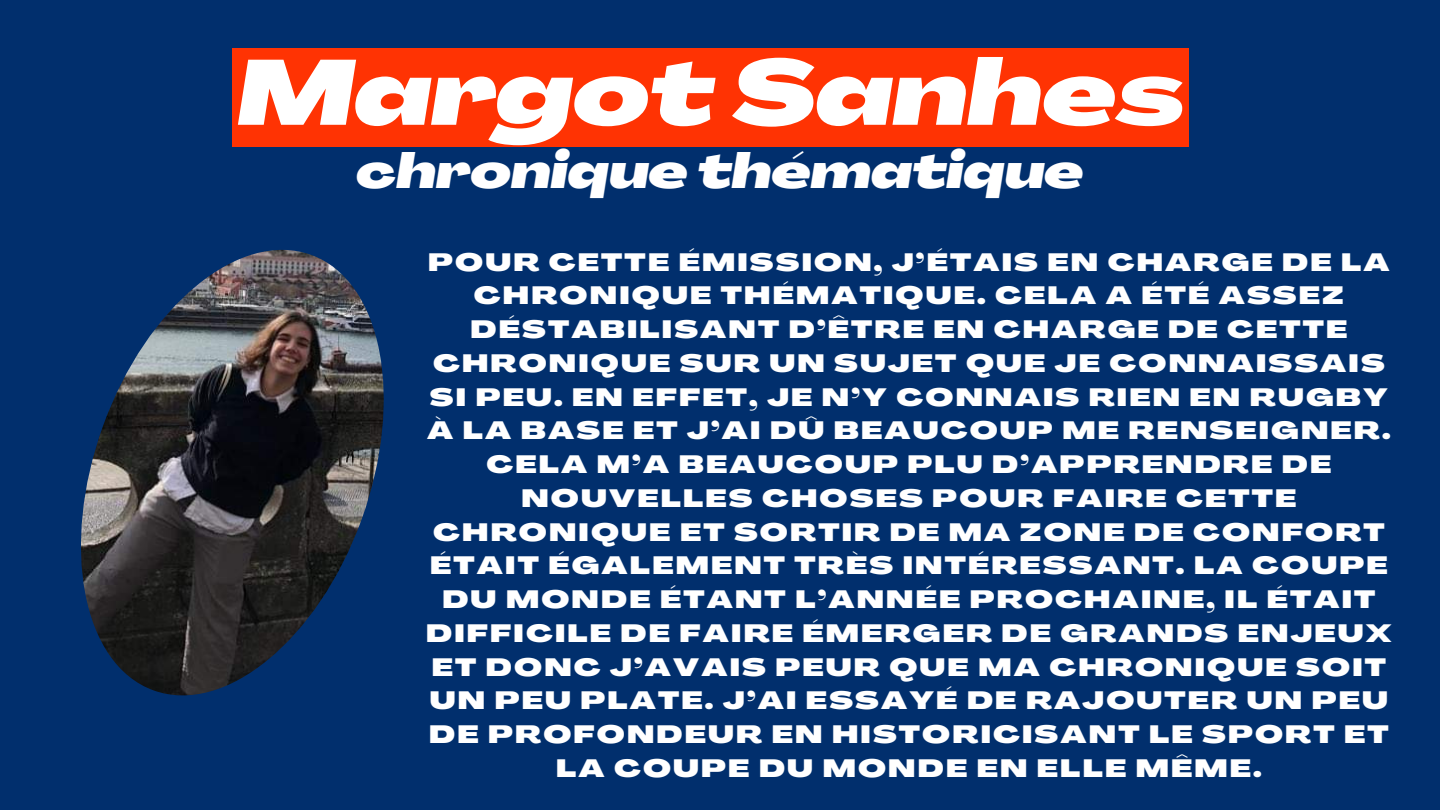
<style>
.page{position:relative;width:1440px;height:810px;background:#012f6d}
.page>*{position:absolute;margin:0;border:0;box-sizing:border-box;transform-origin:0 0}
.t1{font:italic 900 90.4px "Agrandir Grand";color:#fff}
.t2{font:italic 900 48px "Agrandir Grand";color:#fff}
.t3{font:900 24.6px/33.8px "Agrandir Grand";letter-spacing:.09em;color:#fff;text-align:center}
</style>
<div class="page">
<img style="left:81px;top:250px;width:303px;height:445px">
<div style="left:232px;top:49px;width:957px;height:98px;background:#ff3303"></div>
<p class="t1" style="left:237px;top:57px;width:949px">Margot Sanhes</p>
<p class="t2" style="left:356px;top:152px;width:729px">chronique thématique</p>
<p class="t3" style="left:426px;top:248px;width:967px">POUR CETTE ÉMISSION, J’ÉTAIS EN CHARGE DE LA CHRONIQUE THÉMATIQUE. CELA A ÉTÉ ASSEZ DÉSTABILISANT D’ÊTRE EN CHARGE DE CETTE CHRONIQUE SUR UN SUJET QUE JE CONNAISSAIS SI PEU. EN EFFET, JE N’Y CONNAIS RIEN EN RUGBY À LA BASE ET J’AI DÛ BEAUCOUP ME RENSEIGNER.<br>CELA M’A BEAUCOUP PLU D’APPRENDRE DE NOUVELLES CHOSES POUR FAIRE CETTE CHRONIQUE ET SORTIR DE MA ZONE DE CONFORT ÉTAIT ÉGALEMENT TRÈS INTÉRESSANT. LA COUPE DU MONDE ÉTANT L’ANNÉE PROCHAINE, IL ÉTAIT DIFFICILE DE FAIRE ÉMERGER DE GRANDS ENJEUX ET DONC J’AVAIS PEUR QUE MA CHRONIQUE SOIT UN PEU PLATE. J’AI ESSAYÉ DE RAJOUTER UN PEU DE PROFONDEUR EN HISTORICISANT LE SPORT ET LA COUPE DU MONDE EN ELLE MÊME.</p>
</div>
